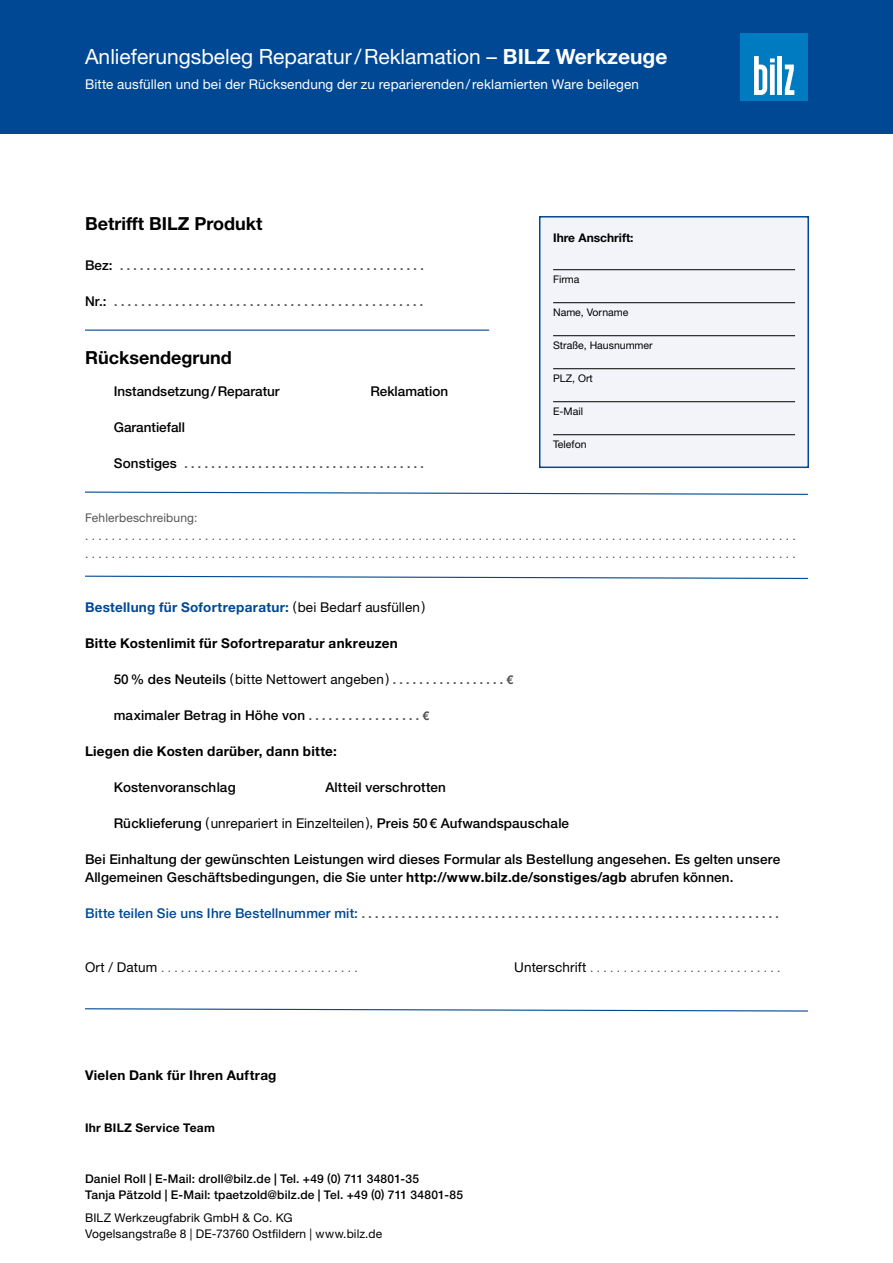
<style>
.page{position:relative;width:893px;height:1263px;background:#fff}
.page>*{position:absolute;margin:0;border:0;box-sizing:border-box;transform-origin:0 0}
.t1{font:21px "Helvetica Neue LT";color:#fff}
.t2{font:700 18px "Helvetica Neue LT";color:#000}
.t3{font:500 13.5px/18px "Helvetica Neue LT";color:#000}
.t4{font:700 13.5px "Helvetica Neue LT";letter-spacing:.02em;color:#000}
.t5{font:13.5px "Helvetica Neue LT";letter-spacing:.01em;color:#fff}
.t6{font:13.5px "Helvetica Neue LT";color:#000}
.t7{font:700 13.5px "Helvetica Neue LT";letter-spacing:.02em;color:#004893}
.t8{font:12px/18px "Helvetica Neue LT";letter-spacing:.015em;color:#565655}
.t9{font:700 12px "Helvetica Neue LT";color:#565655}
.t10{font:500 12px/15.9px "Helvetica Neue LT";letter-spacing:.015em;color:#000}
.t11{font:12px/15.9px "Helvetica Neue LT";letter-spacing:.015em;color:#000}
.t12{font:700 12px "Helvetica Neue LT";letter-spacing:.02em;color:#000}
.t13{font:700 12px "Helvetica Neue LT";color:#000}
.t14{font:10.5px "Helvetica Neue LT";color:#000}
.s1{font-weight:700}
.s2{font-weight:500;font-size:13.5px;color:#000}
.s3{font-weight:400;color:#000}
.s4{font-weight:500}
.s5{font-weight:700;font-size:12px;color:#565655}
.s6{font-weight:400}
.s7{font-weight:500;font-size:13.5px;color:#004893}
.s8{font-size:13.5px;color:#000}
</style>
<div class="page">
<div style="left:539px;top:216px;width:270px;height:252px;background:#f3f4fa;border:2px solid #004893"></div>
<hr style="left:553px;top:269px;width:242px;height:1px;background:#000">
<hr style="left:553px;top:302px;width:242px;height:1px;background:#000">
<hr style="left:553px;top:335px;width:242px;height:1px;background:#000">
<hr style="left:553px;top:368px;width:242px;height:1px;background:#000">
<hr style="left:553px;top:401px;width:242px;height:1px;background:#000">
<hr style="left:553px;top:434px;width:242px;height:1px;background:#000">
<svg style="left:85px;top:491px;width:723px;height:4px"></svg>
<hr style="left:85px;top:330px;width:404px;height:1px;background:#004893">
<svg style="left:85px;top:1008px;width:723px;height:4px"></svg>
<svg style="left:85px;top:575px;width:723px;height:4px"></svg>
<div style="left:0;top:0;width:893px;height:134px;background:#004893"></div>
<div style="left:740px;top:33px;width:68px;height:68px;background:#007bc1"></div>
<svg style="left:754px;top:56px;width:40px;height:39px"></svg>
<h1 class="t1" style="left:85px;top:44px;width:584px">Anlieferungsbeleg Reparatur/Reklamation – <span class="s1">BILZ Werkzeuge</span></h1>
<p class="t5" style="left:85px;top:76px;width:556px">Bitte ausfüllen und bei der Rücksendung der zu reparierenden/reklamierten Ware beilegen</p>
<h2 class="t2" style="left:85px;top:213px;width:179px">Betrifft BILZ Produkt</h2>
<p class="t9" style="left:85px;top:258px;width:340px"><span class="s2">Bez:</span> . . . . . . . . . . . . . . . . . . . . . . . . . . . . . . . . . . . . . . . . . . . . . .</p>
<p class="t9" style="left:85px;top:294px;width:340px"><span class="s2">Nr.:</span> . . . . . . . . . . . . . . . . . . . . . . . . . . . . . . . . . . . . . . . . . . . . . .</p>
<h2 class="t2" style="left:85px;top:346px;width:148px">Rücksendegrund</h2>
<p class="t3" style="left:114px;top:382px;width:167px">Instandsetzung/Reparatur</p>
<p class="t3" style="left:370px;top:382px;width:79px">Reklamation</p>
<p class="t3" style="left:114px;top:418px;width:73px">Garantiefall</p>
<p class="t9" style="left:114px;top:456px;width:312px"><span class="s2">Sonstiges</span> . . . . . . . . . . . . . . . . . . . . . . . . . . . . . . . . . . . .</p>
<p class="t13" style="left:553px;top:230px;width:82px">Ihre Anschrift:</p>
<p class="t14" style="left:553px;top:273px;width:28px">Firma</p>
<p class="t14" style="left:553px;top:306px;width:77px">Name, Vorname</p>
<p class="t14" style="left:553px;top:339px;width:101px">Straße, Hausnummer</p>
<p class="t14" style="left:553px;top:372px;width:41px">PLZ, Ort</p>
<p class="t14" style="left:553px;top:405px;width:31px">E-Mail</p>
<p class="t14" style="left:553px;top:438px;width:35px">Telefon</p>
<p class="t8" style="left:85px;top:509px;width:712px">Fehlerbeschreibung:<br>. . . . . . . . . . . . . . . . . . . . . . . . . . . . . . . . . . . . . . . . . . . . . . . . . . . . . . . . . . . . . . . . . . . . . . . . . . . . . . . . . . . . . . . . . . . . . . . . . . . . . . . . . . . . . . . . . . . . . . . . . . . . . . . . . . . . . . . . . . . . . . . . . . . . . . . . . . . . . . . . . . . . . . . . . . . . . . . . . . . . . . . . . . . . . . . . . . . . . . . . . . . . . . . . . . . . . .</p>
<p class="t7" style="left:85px;top:599px;width:342px">Bestellung für Sofortreparatur: <span class="s3">( bei Bedarf ausfüllen )</span></p>
<p class="t4" style="left:85px;top:635px;width:314px">Bitte Kostenlimit für Sofortreparatur ankreuzen</p>
<p class="t6" style="left:114px;top:671px;width:401px"><span class="s4">50 % des Neuteils</span> ( bitte Nettowert angeben ) <span class="s5">. . . . . . . . . . . . . . . . . €</span></p>
<p class="t3" style="left:114px;top:706px;width:317px">maximaler Betrag in Höhe von <span class="s5">. . . . . . . . . . . . . . . . . €</span></p>
<p class="t4" style="left:85px;top:743px;width:253px">Liegen die Kosten darüber, dann bitte:</p>
<p class="t3" style="left:114px;top:778px;width:123px">Kostenvoranschlag</p>
<p class="t3" style="left:325px;top:778px;width:122px">Altteil verschrotten</p>
<p class="t3" style="left:114px;top:814px;width:457px">Rücklieferung <span class="s6">( unrepariert in Einzelteilen ),</span> Preis 50 € Aufwandspauschale</p>
<p class="t3" style="left:85px;top:850px;width:697px">Bei Einhaltung der gewünschten Leistungen wird dieses Formular als Bestellung angesehen. Es gelten unsere<br>Allgemeinen Geschäftsbedingungen, die Sie unter <span class="s1">http://www.bilz.de/sonstiges/agb</span> abrufen können.</p>
<p class="t9" style="left:85px;top:906px;width:695px"><span class="s7">Bitte teilen Sie uns Ihre Bestellnummer mit:</span> . . . . . . . . . . . . . . . . . . . . . . . . . . . . . . . . . . . . . . . . . . . . . . . . . . . . . . . . . . . . . . .</p>
<p class="t8" style="left:85px;top:959px;width:274px"><span class="s8">Ort / Datum</span> . . . . . . . . . . . . . . . . . . . . . . . . . . . . . .</p>
<p class="t8" style="left:514px;top:959px;width:268px"><span class="s8">Unterschrift</span> . . . . . . . . . . . . . . . . . . . . . . . . . . . . .</p>
<p class="t4" style="left:85px;top:1067px;width:193px">Vielen Dank für Ihren Auftrag</p>
<p class="t12" style="left:85px;top:1120px;width:131px">Ihr BILZ Service Team</p>
<p class="t10" style="left:85px;top:1170px;width:380px">Daniel Roll | E-Mail: droll@bilz.de | Tel. +49 (0) 711 34801-35<br>Tanja Pätzold | E-Mail: tpaetzold@bilz.de | Tel. +49 (0) 711 34801-85</p>
<p class="t11" style="left:85px;top:1210px;width:299px">BILZ Werkzeugfabrik GmbH &amp; Co. KG<br>Vogelsangstraße 8 | DE-73760 Ostfildern | www.bilz.de</p>
</div>
